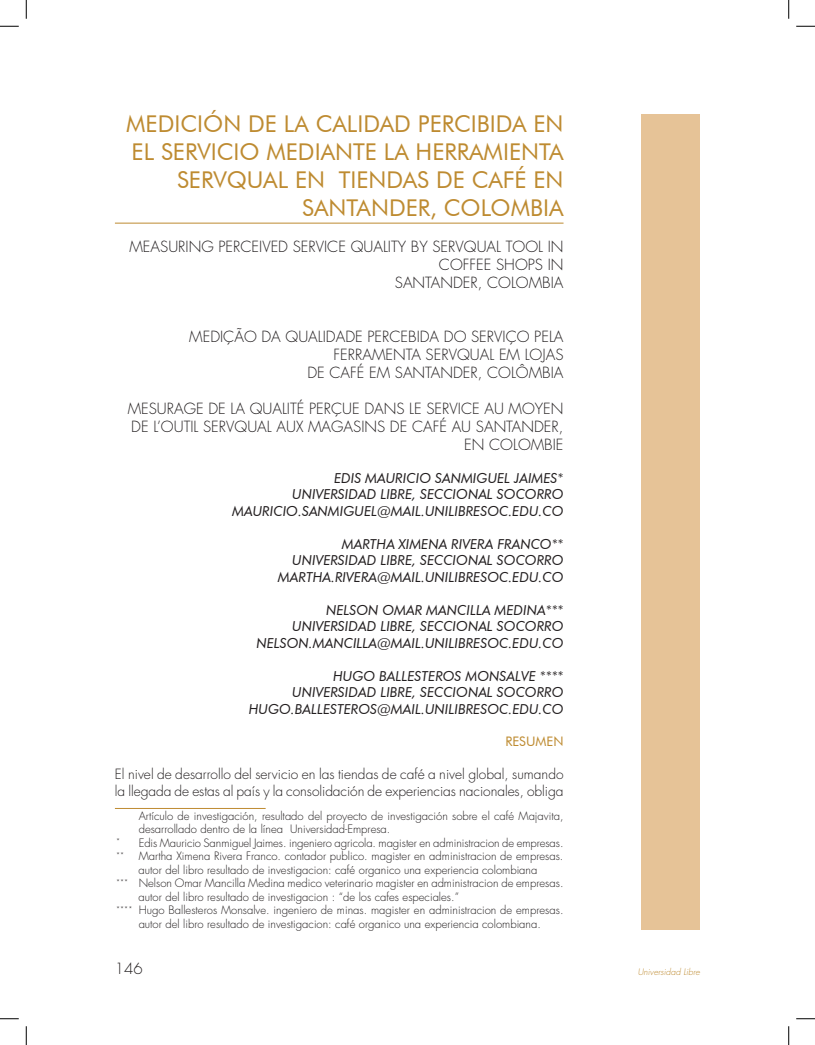
<style>
.page{position:relative;width:815px;height:1045px;background:#fff}
.page>*{position:absolute;margin:0;border:0;box-sizing:border-box;transform-origin:0 0}
.t1{font:23.12px/27.8px "Futura BT";color:#be8b31;text-align:right}
.t2{font:300 15px/18px "Futura Std";color:#231f20;text-align:right}
.t3{font:italic 13.75px/16.5px "Futura BT";color:#231f20;text-align:right}
.t4{font:300 13.75px/16.5px "Futura Std";letter-spacing:-.005em;color:#231f20}
.t5{font:13.12px "Futura BT";color:#be8b31}
.t6{font:300 11.25px "Futura Std";color:#231f20}
.t7{font:italic 300 8.75px "Futura Std";color:#be8b31}
.t8{font:300 6.5px "Futura Std";color:#231f20}
</style>
<div class="page">
<div style="left:641px;top:115px;width:58px;height:815px;background:#e6c397"></div>
<hr style="left:115px;top:223px;width:448px;height:1px;background:#be8b31">
<hr style="left:115px;top:808px;width:150px;height:1px;background:#be8b31">
<svg style="left:0;top:25px;width:19px;height:2px"></svg>
<svg style="left:796px;top:25px;width:18px;height:2px"></svg>
<svg style="left:0;top:1018px;width:19px;height:1px"></svg>
<svg style="left:796px;top:1018px;width:18px;height:1px"></svg>
<svg style="left:25px;top:0;width:2px;height:19px"></svg>
<svg style="left:25px;top:1026px;width:2px;height:19px"></svg>
<svg style="left:788px;top:0;width:1px;height:19px"></svg>
<svg style="left:788px;top:1026px;width:1px;height:19px"></svg>
<h1 class="t1" style="left:126px;top:110px;width:438px">MEDICIÓN DE LA CALIDAD PERCIBIDA EN<br>EL SERVICIO MEDIANTE LA HERRAMIENTA<br>SERVQUAL EN TIENDAS DE CAFÉ EN<br>SANTANDER, COLOMBIA</h1>
<h2 class="t2" style="left:129px;top:238px;width:435px">MEASURING PERCEIVED SERVICE QUALITY BY SERVQUAL TOOL IN<br>COFFEE SHOPS IN<br>SANTANDER, COLOMBIA</h2>
<h2 class="t2" style="left:189px;top:328px;width:375px">MEDIÇÃO DA QUALIDADE PERCEBIDA DO SERVIÇO PELA<br>FERRAMENTA SERVQUAL EM LOJAS<br>DE CAFÉ EM SANTANDER, COLÔMBIA</h2>
<h2 class="t2" style="left:128px;top:400px;width:437px">MESURAGE DE LA QUALITÉ PERÇUE DANS LE SERVICE AU MOYEN<br>DE L’OUTIL SERVQUAL AUX MAGASINS DE CAFÉ AU SANTANDER,<br>EN COLOMBIE</h2>
<p class="t3" style="left:232px;top:469px;width:333px">EDIS MAURICIO SANMIGUEL JAIMES*<br>UNIVERSIDAD LIBRE, SECCIONAL SOCORRO<br>MAURICIO.SANMIGUEL@MAIL.UNILIBRESOC.EDU.CO</p>
<p class="t3" style="left:278px;top:535px;width:287px">MARTHA XIMENA RIVERA FRANCO**<br>UNIVERSIDAD LIBRE, SECCIONAL SOCORRO<br>MARTHA.RIVERA@MAIL.UNILIBRESOC.EDU.CO</p>
<p class="t3" style="left:256px;top:601px;width:308px">NELSON OMAR MANCILLA MEDINA***<br>UNIVERSIDAD LIBRE, SECCIONAL SOCORRO<br>NELSON.MANCILLA@MAIL.UNILIBRESOC.EDU.CO</p>
<p class="t3" style="left:249px;top:667px;width:316px">HUGO BALLESTEROS MONSALVE ****<br>UNIVERSIDAD LIBRE, SECCIONAL SOCORRO<br>HUGO.BALLESTEROS@MAIL.UNILIBRESOC.EDU.CO</p>
<p class="t5" style="left:505px;top:733px;width:60px">RESUMEN</p>
<p class="t4" style="left:115px;top:766px;width:450px">El nivel de desarrollo del servicio en las tiendas de café a nivel global, sumando la llegada de estas al país y la consolidación de experiencias nacionales, obliga</p>
<p class="t6" style="left:139px;top:809px;width:426px">Artículo de investigación, resultado del proyecto de investigación sobre el café Majavita,</p>
<p class="t6" style="left:139px;top:822px;width:253px">desarrollado dentro de la línea Universidad-Empresa.</p>
<p class="t6" style="left:116px;top:836px;width:448px"><sup>*</sup> Edis Mauricio Sanmiguel Jaimes. ingeniero agricola. magister en administracion de empresas.</p>
<p class="t8" style="left:116px;top:850px;width:10px">**</p>
<p class="t6" style="left:139px;top:849px;width:426px">Martha Ximena Rivera Franco. contador publico. magister en administracion de empresas.</p>
<p class="t6" style="left:139px;top:863px;width:400px">autor del libro resultado de investigacion: café organico una experiencia colombiana</p>
<p class="t6" style="left:116px;top:876px;width:448px"><sup>***</sup> Nelson Omar Mancilla Medina medico veterinario magister en administracion de empresas.</p>
<p class="t6" style="left:139px;top:890px;width:322px">autor del libro resultado de investigacion : “de los cafes especiales.”</p>
<p class="t6" style="left:116px;top:903px;width:448px"><sup>****</sup> Hugo Ballesteros Monsalve. ingeniero de minas. magister en administracion de empresas.</p>
<p class="t6" style="left:139px;top:917px;width:403px">autor del libro resultado de investigacion: café organico una experiencia colombiana.</p>
<h2 class="t2" style="left:115px;top:960px;width:29px">146</h2>
<p class="t7" style="left:637px;top:966px;width:64px">Universidad Libre</p>
</div>
